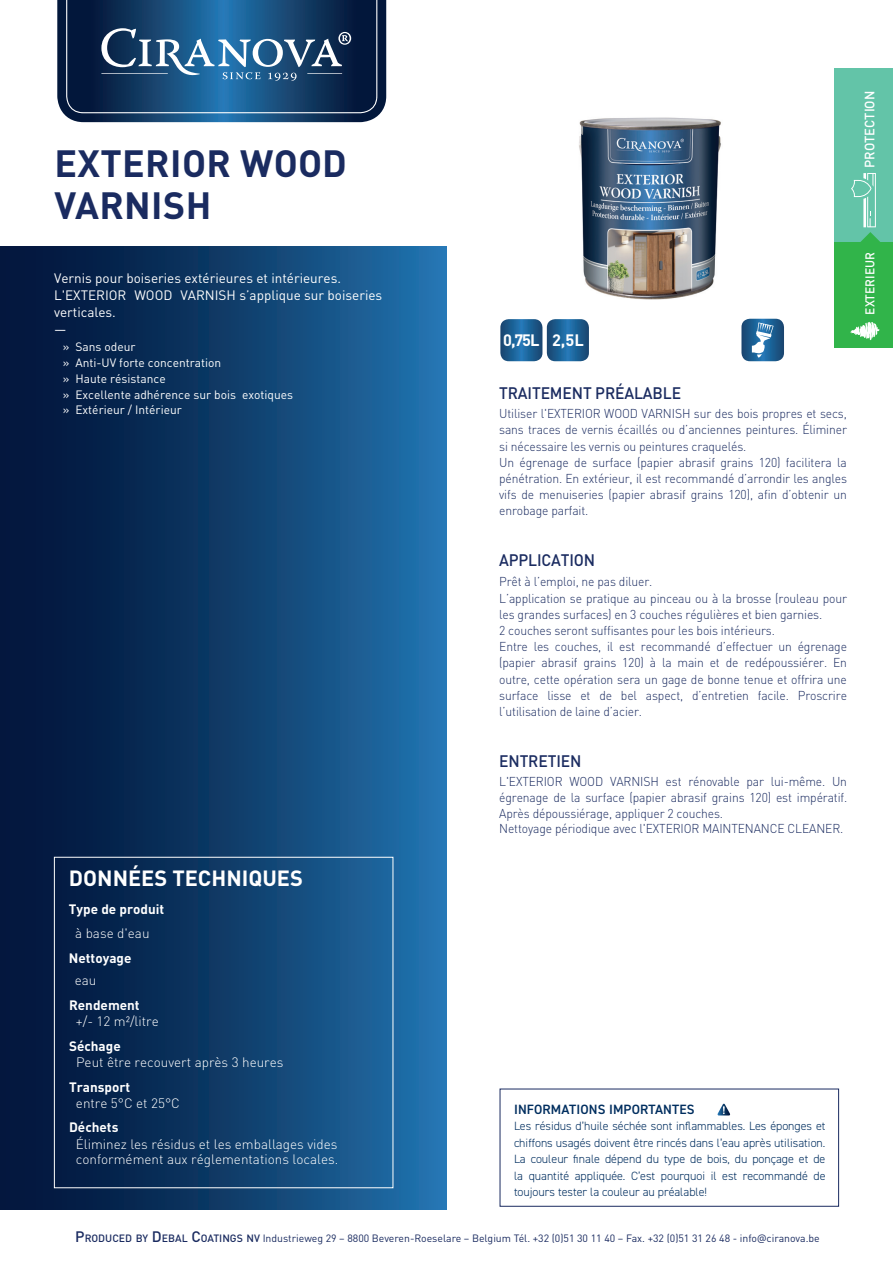
<style>
.page{position:relative;width:893px;height:1263px;background:#fff}
.page>*{position:absolute;margin:0;border:0;box-sizing:border-box;transform-origin:0 0}
.t1{font:700 37.5px/42px "DIN Pro";letter-spacing:.01em;color:#1a2b60}
.t2{font:700 21.75px "DIN Pro";color:#fff}
.t3{font:500 16.5px "DIN Pro";letter-spacing:-.01em;color:#1a2b60;scale:.95 1}
.t4{font:700 16.35px "DIN";color:#fff}
.t5{font:300 13.5px/15.3px "DIN Pro";color:#fff}
.t6{font:13.5px/16.8px "DIN Pro";color:#fff}
.t7{font:700 13.5px "DIN Pro";color:#fff}
.t8{font:600 13.5px "DIN2014";letter-spacing:.01em;color:#002e5f}
.t9{font:500 13.5px "DIN Pro";color:#fff;scale:.96 1}
.t10{font:300 12.75px/16.2px "DIN Pro";letter-spacing:-.01em;color:#1a2b60;scale:.95 1}
.t11{font:500 12.6px "DIN Pro";color:#fff;scale:.95 1}
.t12{font:300 12px/16.5px "DIN2014";color:#002e5f;text-align:justify}
.t13{font:12px/15.8px "DIN Pro";color:#fff}
.t14{font:10.5px "DINOT";color:#1a2b60}
.s1{font-weight:500;font-size:15px}
.s2{font-weight:500}
.s3{font-family:"Open Sans"}
</style>
<div class="page">
<div style="left:0;top:247px;width:446px;height:963px;background:linear-gradient(to right,#000c2f,#2170aa)"></div>
<div style="left:54px;top:857px;width:339px;height:331px;border:1px solid #fff"></div>
<svg style="left:57px;top:0;width:330px;height:123px;background:#285077"></svg>
<hr style="left:101px;top:73px;width:67px;height:1px;background:#fff">
<hr style="left:307px;top:73px;width:35px;height:1px;background:#fff">
<svg style="left:717px;top:1104px;width:13px;height:11px"></svg>
<div style="left:835px;top:69px;width:58px;height:173px;background:#63c4a8"></div>
<div style="left:835px;top:242px;width:58px;height:106px;background:#31b44a"></div>
<svg style="left:851px;top:173px;width:29px;height:69px"></svg>
<svg style="left:850px;top:322px;width:29px;height:18px"></svg>
<svg style="left:500px;top:319px;width:89px;height:42px;background:#306c9b"></svg>
<svg style="left:741px;top:319px;width:43px;height:42px;background:#4579a2"></svg>
<img style="left:579px;top:117px;width:142px;height:183px">
<h1 class="t1" style="left:54px;top:138px;width:294px">EXTERIOR WOOD<br>VARNISH</h1>
<p class="t6" style="left:54px;top:269px;width:330px">Vernis pour boiseries extérieures et intérieures.<br>L'EXTERIOR WOOD VARNISH s’applique sur boiseries verticales.<br>—</p>
<p class="t13" style="left:63px;top:338px;width:232px">» Sans odeur<br>» Anti-UV forte concentration<br>» Haute résistance<br>» Excellente adhérence sur bois exotiques » Extérieur / Intérieur</p>
<h2 class="t2" style="left:69px;top:859px;width:236px">DONNÉES TECHNIQUES</h2>
<p class="t7" style="left:69px;top:898px;width:97px">Type de produit</p>
<p class="t5" style="left:75px;top:924px;width:76px">à base d'eau</p>
<p class="t7" style="left:69px;top:947px;width:64px">Nettoyage</p>
<p class="t5" style="left:75px;top:971px;width:23px">eau</p>
<p class="t7" style="left:69px;top:993px;width:72px">Rendement</p>
<p class="t5" style="left:76px;top:1012px;width:84px">+/- 12 m²/litre</p>
<p class="t7" style="left:69px;top:1034px;width:53px">Séchage</p>
<p class="t5" style="left:76px;top:1053px;width:209px">Peut être recouvert après 3 heures</p>
<p class="t7" style="left:69px;top:1075px;width:63px">Transport</p>
<p class="t5" style="left:76px;top:1094px;width:105px">entre 5°C et 25°C</p>
<p class="t7" style="left:69px;top:1116px;width:51px">Déchets</p>
<p class="t5" style="left:76px;top:1135px;width:264px">Éliminez les résidus et les emballages vides conformément aux réglementations locales.</p>
<p class="t4" style="left:503px;top:329px;width:82px">0,75L 2,5L</p>
<p class="t3" style="left:499px;top:379px;width:193px">TRAITEMENT PRÉALABLE</p>
<p class="t10" style="left:499px;top:404px;width:368px">Utiliser l'EXTERIOR WOOD VARNISH sur des bois propres et secs, sans traces de vernis écaillés ou d’anciennes peintures. Éliminer si nécessaire les vernis ou peintures craquelés.<br>Un égrenage de surface (papier abrasif grains 120) facilitera la pénétration. En extérieur, il est recommandé d’arrondir les angles vifs de menuiseries (papier abrasif grains 120), afin d’obtenir un enrobage parfait.</p>
<p class="t3" style="left:499px;top:547px;width:103px">APPLICATION</p>
<p class="t10" style="left:499px;top:573px;width:368px">Prêt à l’emploi, ne pas diluer.<br>L’application se pratique au pinceau ou à la brosse (rouleau pour les grandes surfaces) en 3 couches régulières et bien garnies.<br>2 couches seront suffisantes pour les bois intérieurs.<br>Entre les couches, il est recommandé d’effectuer un égrenage (papier abrasif grains 120) à la main et de redépoussiérer. En outre, cette opération sera un gage de bonne tenue et offrira une surface lisse et de bel aspect, d’entretien facile. Proscrire l’utilisation de laine d’acier.</p>
<p class="t3" style="left:499px;top:747px;width:88px">ENTRETIEN</p>
<p class="t10" style="left:499px;top:773px;width:368px;line-height:15.6px">L'EXTERIOR WOOD VARNISH est rénovable par lui-même. Un égrenage de la surface (papier abrasif grains 120) est impératif.<br>Après dépoussiérage, appliquer 2 couches.<br>Nettoyage périodique avec l'EXTERIOR MAINTENANCE CLEANER.</p>
<p class="t8" style="left:514px;top:1100px;width:182px">INFORMATIONS IMPORTANTES</p>
<p class="t12" style="left:514px;top:1118px;width:313px">Les résidus d’huile séchée sont inflammables. Les éponges et chiffons usagés doivent être rincés dans l’eau après utilisation.<br>La couleur finale dépend du type de bois, du ponçage et de la quantité appliquée. C’est pourquoi il est recommandé de toujours tester la couleur au préalable!</p>
<p class="t14" style="left:75px;top:1232px;width:746px"><span class="s1">P</span><span class="s2">RODUCED BY</span> <span class="s1">D</span> <span class="s2">EBAL</span> <span class="s1">C</span><span class="s2">OATINGS NV</span> Industrieweg 29 – 8800 Beveren-Roeselare – Belgium Tél. +32 (0)51 30 11 40 – Fax. +32 (0)51 31 26 48 - info<span class="s3">@</span>ciranova.be</p>
<p class="t9" style="left:859px;top:168px;width:82px;rotate:-90deg">PROTECTION</p>
<p class="t11" style="left:860px;top:315px;width:67px;rotate:-90deg">EXTERIEUR</p>
</div>
